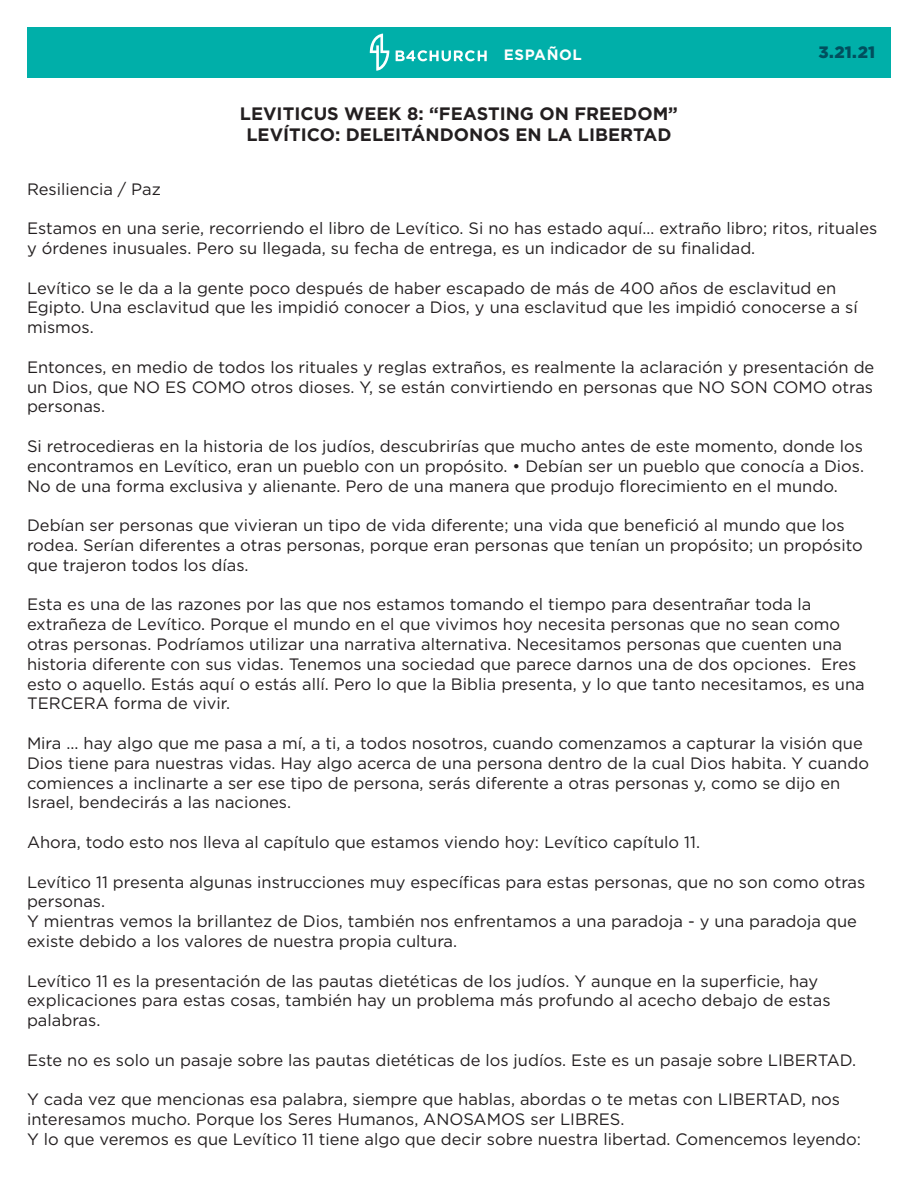
<style>
.page{position:relative;width:918px;height:1188px;background:#fff}
.page>*{position:absolute;margin:0;border:0;box-sizing:border-box;transform-origin:0 0}
.t1{font:700 18px/21.6px "Gotham";color:#231f20;text-align:center}
.Spanish_Translation{font:16.5px/19.8px "Gotham";color:#231f20}
.t2{font:900 16.5px "Gotham";color:#004f5e}
.t3{font:700 15px "Gotham";letter-spacing:.04em;color:#fff}
</style>
<div class="page">
<div style="left:27px;top:27px;width:864px;height:50px;background:#00afa9"></div>
<svg style="left:370px;top:34px;width:19px;height:37px"></svg>
<svg style="left:396px;top:50px;width:91px;height:11px"></svg>
<p class="t3" style="left:504px;top:45px;width:79px">ESPAÑOL</p>
<p class="t2" style="left:818px;top:43px;width:58px">3.21.21</p>
<p class="t1" style="left:240px;top:102px;width:440px">LEVITICUS WEEK 8: “FEASTING ON FREEDOM”<br>LEVÍTICO: DELEITÁNDONOS EN LA LIBERTAD</p>
<p class="Spanish_Translation" style="left:27px;top:179px;width:135px">Resiliencia / Paz</p>
<p class="Spanish_Translation" style="left:27px;top:218px;width:852px">Estamos en una serie, recorriendo el libro de Levítico. Si no has estado aquí… extraño libro; ritos, rituales y órdenes inusuales. Pero su llegada, su fecha de entrega, es un indicador de su finalidad.</p>
<p class="Spanish_Translation" style="left:27px;top:278px;width:832px">Levítico se le da a la gente poco después de haber escapado de más de 400 años de esclavitud en<br>Egipto. Una esclavitud que les impidió conocer a Dios, y una esclavitud que les impidió conocerse a sí mismos.</p>
<p class="Spanish_Translation" style="left:27px;top:357px;width:849px;text-align:justify">Entonces, en medio de todos los rituales y reglas extraños, es realmente la aclaración y presentación de un Dios, que NO ES COMO otros dioses. Y, se están convirtiendo en personas que NO SON COMO otras personas.</p>
<p class="Spanish_Translation" style="left:27px;top:436px;width:839px;text-align:justify">Si retrocedieras en la historia de los judíos, descubrirías que mucho antes de este momento, donde los encontramos en Levítico, eran un pueblo con un propósito. • Debían ser un pueblo que conocía a Dios.<br>No de una forma exclusiva y alienante. Pero de una manera que produjo florecimiento en el mundo.</p>
<p class="Spanish_Translation" style="left:27px;top:515px;width:837px">Debían ser personas que vivieran un tipo de vida diferente; una vida que benefició al mundo que los rodea. Serían diferentes a otras personas, porque eran personas que tenían un propósito; un propósito que trajeron todos los días.</p>
<p class="Spanish_Translation" style="left:27px;top:594px;width:839px">Esta es una de las razones por las que nos estamos tomando el tiempo para desentrañar toda la extrañeza de Levítico. Porque el mundo en el que vivimos hoy necesita personas que no sean como otras personas. Podríamos utilizar una narrativa alternativa. Necesitamos personas que cuenten una historia diferente con sus vidas. Tenemos una sociedad que parece darnos una de dos opciones. Eres esto o aquello. Estás aquí o estás allí. Pero lo que la Biblia presenta, y lo que tanto necesitamos, es una TERCERA forma de vivir.</p>
<p class="Spanish_Translation" style="left:27px;top:733px;width:844px">Mira ... hay algo que me pasa a mí, a ti, a todos nosotros, cuando comenzamos a capturar la visión que Dios tiene para nuestras vidas. Hay algo acerca de una persona dentro de la cual Dios habita. Y cuando comiences a inclinarte a ser ese tipo de persona, serás diferente a otras personas y, como se dijo en Israel, bendecirás a las naciones.</p>
<p class="Spanish_Translation" style="left:27px;top:832px;width:675px">Ahora, todo esto nos lleva al capítulo que estamos viendo hoy: Levítico capítulo 11.</p>
<p class="Spanish_Translation" style="left:27px;top:872px;width:840px">Levítico 11 presenta algunas instrucciones muy específicas para estas personas, que no son como otras personas.</p>
<p class="Spanish_Translation" style="left:27px;top:911px;width:831px">Y mientras vemos la brillantez de Dios, también nos enfrentamos a una paradoja - y una paradoja que existe debido a los valores de nuestra propia cultura.</p>
<p class="Spanish_Translation" style="left:27px;top:971px;width:805px">Levítico 11 es la presentación de las pautas dietéticas de los judíos. Y aunque en la superficie, hay explicaciones para estas cosas, también hay un problema más profundo al acecho debajo de estas palabras.</p>
<p class="Spanish_Translation" style="left:27px;top:1050px;width:831px">Este no es solo un pasaje sobre las pautas dietéticas de los judíos. Este es un pasaje sobre LIBERTAD.</p>
<p class="Spanish_Translation" style="left:27px;top:1089px;width:815px">Y cada vez que mencionas esa palabra, siempre que hablas, abordas o te metas con LIBERTAD, nos interesamos mucho. Porque los Seres Humanos, ANOSAMOS ser LIBRES.</p>
<p class="Spanish_Translation" style="left:27px;top:1129px;width:836px">Y lo que veremos es que Levítico 11 tiene algo que decir sobre nuestra libertad. Comencemos leyendo:</p>
</div>
